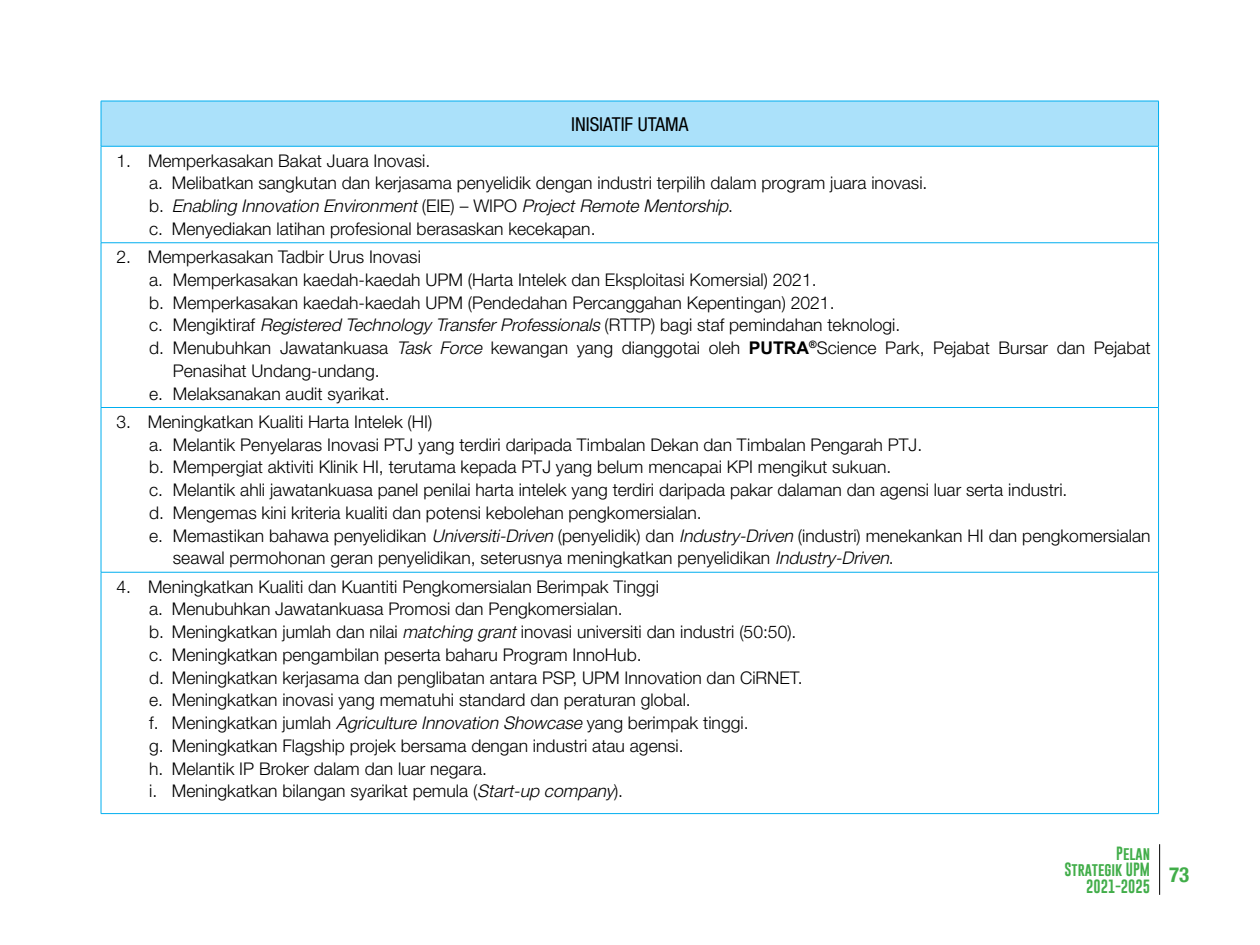
<style>
.page{position:relative;width:1260px;height:945px;background:#fff}
.page>*{position:absolute;margin:0;border:0;box-sizing:border-box;transform-origin:0 0}
.t1{font:700 condensed 21px "Helvetica Neue";color:#41ad49}
.t2{font:condensed 19.25px "Helvetica Neue LT Std";color:#000}
.t3{font:300 17.5px/22.8px "Helvetica Neue LT Std";color:#000}
.t4{font:14px/16.8px "Gobold";color:#41ad49;text-align:right}
.s1{font-style:italic}
.s2{font-family:"Arial";font-weight:700}
</style>
<div class="page">
<hr style="left:1159px;top:844px;width:1px;height:51px;background:#000">
<div style="left:101px;top:101px;width:1058px;height:45px;background:#abe1fa"></div>
<hr style="left:101px;top:146px;width:1px;height:97px;background:#00aeef">
<hr style="left:1158px;top:146px;width:1px;height:97px;background:#00aeef">
<hr style="left:101px;top:242px;width:1058px;height:1px;background:#00aeef">
<hr style="left:101px;top:243px;width:1px;height:164px;background:#00aeef">
<hr style="left:1158px;top:243px;width:1px;height:164px;background:#00aeef">
<hr style="left:101px;top:407px;width:1058px;height:1px;background:#00aeef">
<hr style="left:101px;top:408px;width:1px;height:164px;background:#00aeef">
<hr style="left:1158px;top:408px;width:1px;height:164px;background:#00aeef">
<hr style="left:101px;top:572px;width:1058px;height:1px;background:#00aeef">
<hr style="left:101px;top:572px;width:1px;height:241px;background:#00aeef">
<hr style="left:1158px;top:572px;width:1px;height:241px;background:#00aeef">
<hr style="left:101px;top:813px;width:1058px;height:1px;background:#00aeef">
<hr style="left:101px;top:101px;width:1058px;height:1px;background:#00aeef">
<hr style="left:101px;top:101px;width:1px;height:45px;background:#00aeef">
<hr style="left:1158px;top:101px;width:1px;height:45px;background:#00aeef">
<hr style="left:101px;top:146px;width:1058px;height:1px;background:#00aeef">
<p class="t2" style="left:571px;top:113px;width:119px">INISIATIF UTAMA</p>
<p class="t3" style="left:149px;top:149px;width:780px;text-indent:-33px">1. Memperkasakan Bakat Juara Inovasi.<br>a. Melibatkan sangkutan dan kerjasama penyelidik dengan industri terpilih dalam program juara inovasi. b . <span class="s1">Enabling Innovation Environment</span>( E I E ) – W I P O <span class="s1">ProjectRemote Mentorship</span>.<br>c. Menyediakan latihan profesional berasaskan kecekapan.</p>
<p class="t3" style="left:116px;top:245px;width:306px">2. Memperkasakan Tadbir Urus Inovasi</p>
<p class="t3" style="left:149px;top:268px;width:669px">a. Memperkasakan kaedah-kaedah UPM (Harta Intelek dan Eksploitasi Komersial) 2021.</p>
<p class="t3" style="left:149px;top:291px;width:687px">b. Memperkasakan kaedah-kaedah UPM (Pendedahan Percanggahan Kepentingan) 2021.</p>
<p class="t3" style="left:149px;top:313px;width:753px">c. Mengiktiraf <span class="s1">Registered Technology TransferProfessionals</span> (RTTP) bagi staf pemindahan teknologi.</p>
<p class="t3" style="left:149px;top:336px;width:1003px">d. Menubuhkan Jawatankuasa <span class="s1">Task Force</span> kewangan yang dianggotai oleh <span class="s2">PUTRA</span><sup>®</sup>Science Park, Pejabat Bursar dan Pejabat</p>
<p class="t3" style="left:173px;top:359px;width:208px">Penasihat Undang-undang.</p>
<p class="t3" style="left:149px;top:382px;width:242px">e. Melaksanakan audit syarikat.</p>
<p class="t3" style="left:116px;top:410px;width:317px">3. Meningkatkan Kualiti Harta Intelek (HI)</p>
<p class="t3" style="left:149px;top:433px;width:775px">a. Melantik Penyelaras Inovasi PTJ yang terdiri daripada Timbalan Dekan dan Timbalan Pengarah PTJ.</p>
<p class="t3" style="left:149px;top:455px;width:744px">b. Mempergiat aktiviti Klinik HI, terutama kepada PTJ yang belum mencapai KPI mengikut sukuan.</p>
<p class="t3" style="left:149px;top:478px;width:920px">c. Melantik ahli jawatankuasa panel penilai harta intelek yang terdiri daripada pakar dalaman dan agensi luar serta industri.</p>
<p class="t3" style="left:149px;top:501px;width:554px">d. Mengemas kini kriteria kualiti dan potensi kebolehan pengkomersialan.</p>
<p class="t3" style="left:149px;top:524px;width:1003px">e. Memastikan bahawa penyelidikan <span class="s1">Universiti-Driven</span> (penyelidik) dan <span class="s1">Industry-Driven</span> (industri) menekankan HI dan pengkomersialan</p>
<p class="t3" style="left:173px;top:546px;width:722px">seawal permohonan geran penyelidikan, seterusnya meningkatkan penyelidikan <span class="s1">Industry-Driven</span>.</p>
<p class="t3" style="left:149px;top:575px;width:655px;text-indent:-33px">4. Meningkatkan Kualiti dan Kuantiti Pengkomersialan Berimpak Tinggi<br>a. Menubuhkan Jawatankuasa Promosi dan Pengkomersialan.<br>b. Meningkatkan jumlah dan nilai <span class="s1">matching grant</span>inovasi universiti dan industri (50:50). c. Meningkatkan pengambilan peserta baharu Program InnoHub.<br>d. Meningkatkan kerjasama dan penglibatan antara PSP, UPM Innovation dan CiRNET. e. Meningkatkan inovasi yang mematuhi standard dan peraturan global.<br>f. Meningkatkan jumlah <span class="s1">Agriculture Innovation Showcase</span> yang berimpak tinggi.<br>g. Meningkatkan Flagship projek bersama dengan industri atau agensi.<br>h. Melantik IP Broker dalam dan luar negara.<br>i. Meningkatkan bilangan syarikat pemula (<span class="s1">Start-up company</span>).</p>
<p class="t4" style="left:1064px;top:844px;width:87px">Pelan<br>Strategik UPM<br>2021-2025</p>
<p class="t1" style="left:1169px;top:857px;width:22px">73</p>
</div>
